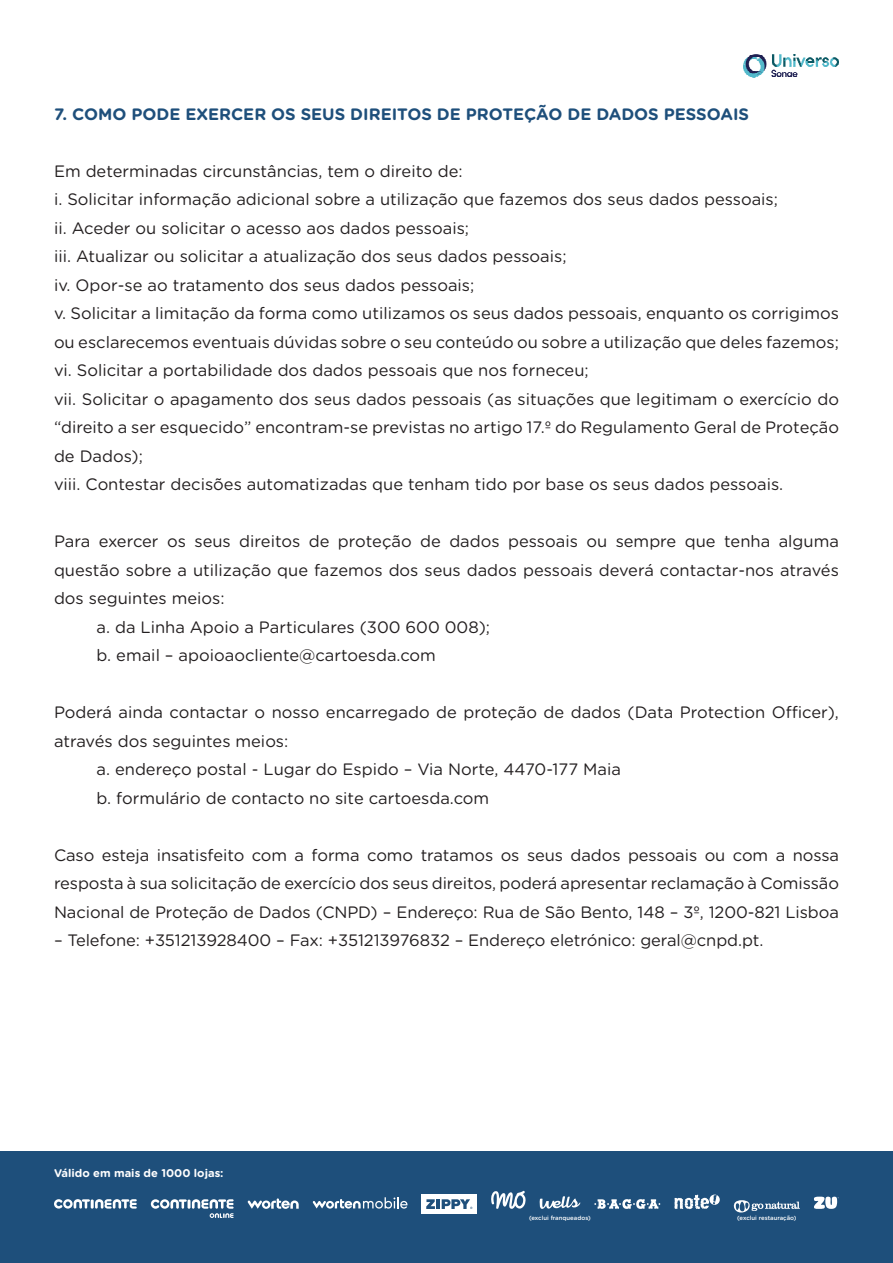
<style>
.page{position:relative;width:893px;height:1263px;background:#fff}
.page>*{position:absolute;margin:0;border:0;box-sizing:border-box;transform-origin:0 0}
.t1{font:16.5px/28.5px "Gotham Rounded";color:#231f20}
.t2{font:700 16.5px "Gotham Rounded";color:#1e4f7b}
.t3{font:700 11.1px "Gotham Rounded";color:#fff}
.t4{font:500 6px "Gotham Rounded";color:#fff}
</style>
<div class="page">
<img style="left:744px;top:54px;width:95px;height:24px">
<div style="left:0;top:1151px;width:893px;height:112px;background:#1e4f7b"></div>
<svg style="left:539px;top:1196px;width:41px;height:13px"></svg>
<svg style="left:151px;top:1199px;width:83px;height:19px"></svg>
<svg style="left:54px;top:1199px;width:83px;height:9px"></svg>
<svg style="left:594px;top:1199px;width:66px;height:10px"></svg>
<div style="left:422px;top:1194px;width:55px;height:20px;background:#fff"></div>
<svg style="left:426px;top:1199px;width:46px;height:10px"></svg>
<svg style="left:491px;top:1190px;width:35px;height:19px"></svg>
<svg style="left:674px;top:1194px;width:46px;height:15px"></svg>
<svg style="left:248px;top:1198px;width:51px;height:11px"></svg>
<svg style="left:313px;top:1197px;width:94px;height:11px"></svg>
<svg style="left:734px;top:1200px;width:66px;height:12px"></svg>
<svg style="left:814px;top:1196px;width:25px;height:13px"></svg>
<p class="t2" style="left:54px;top:102px;width:697px">7. COMO PODE EXERCER OS SEUS DIREITOS DE PROTEÇÃO DE DADOS PESSOAIS</p>
<p class="t1" style="left:54px;top:156px;width:787px">Em determinadas circunstâncias, tem o direito de:<br>i. Solicitar informação adicional sobre a utilização que fazemos dos seus dados pessoais;<br>ii. Aceder ou solicitar o acesso aos dados pessoais;<br>iii. Atualizar ou solicitar a atualização dos seus dados pessoais;<br>iv. Opor-se ao tratamento dos seus dados pessoais;<br>v. Solicitar a limitação da forma como utilizamos os seus dados pessoais, enquanto os corrigimos ou esclarecemos eventuais dúvidas sobre o seu conteúdo ou sobre a utilização que deles fazemos; vi. Solicitar a portabilidade dos dados pessoais que nos forneceu;<br>vii. Solicitar o apagamento dos seus dados pessoais (as situações que legitimam o exercício do “direito a ser esquecido” encontram-se previstas no artigo 17.º do Regulamento Geral de Proteção de Dados);<br>viii. Contestar decisões automatizadas que tenham tido por base os seus dados pessoais.</p>
<p class="t1" style="left:54px;top:526px;width:786px">Para exercer os seus direitos de proteção de dados pessoais ou sempre que tenha alguma</p>
<p class="t1" style="left:54px;top:555px;width:786px">questão sobre a utilização que fazemos dos seus dados pessoais deverá contactar-nos através</p>
<p class="t1" style="left:54px;top:583px;width:172px">dos seguintes meios:</p>
<p class="t1" style="left:97px;top:612px;width:395px">a. da Linha Apoio a Particulares (300 600 008);</p>
<p class="t1" style="left:97px;top:640px;width:341px">b. email – apoioaocliente@cartoesda.com</p>
<p class="t1" style="left:54px;top:697px;width:786px">Poderá ainda contactar o nosso encarregado de proteção de dados (Data Protection Officer),</p>
<p class="t1" style="left:54px;top:726px;width:236px">através dos seguintes meios:</p>
<p class="t1" style="left:97px;top:754px;width:526px">a. endereço postal - Lugar do Espido – Via Norte, 4470-177 Maia</p>
<p class="t1" style="left:97px;top:783px;width:394px">b. formulário de contacto no site cartoesda.com</p>
<p class="t1" style="left:54px;top:840px;width:786px;text-align:justify">Caso esteja insatisfeito com a forma como tratamos os seus dados pessoais ou com a nossa resposta à sua solicitação de exercício dos seus direitos, poderá apresentar reclamação à Comissão Nacional de Proteção de Dados (CNPD) – Endereço: Rua de São Bento, 148 – 3º, 1200-821 Lisboa</p>
<p class="t1" style="left:54px;top:925px;width:711px">– Telefone: +351213928400 – Fax: +351213976832 – Endereço eletrónico: geral@cnpd.pt.</p>
<p class="t3" style="left:54px;top:1165px;width:171px">Válido em mais de 1000 lojas:</p>
<p class="t4" style="left:529px;top:1213px;width:63px">(exclui franqueados)</p>
<p class="t4" style="left:737px;top:1213px;width:61px">(exclui restauração)</p>
</div>
